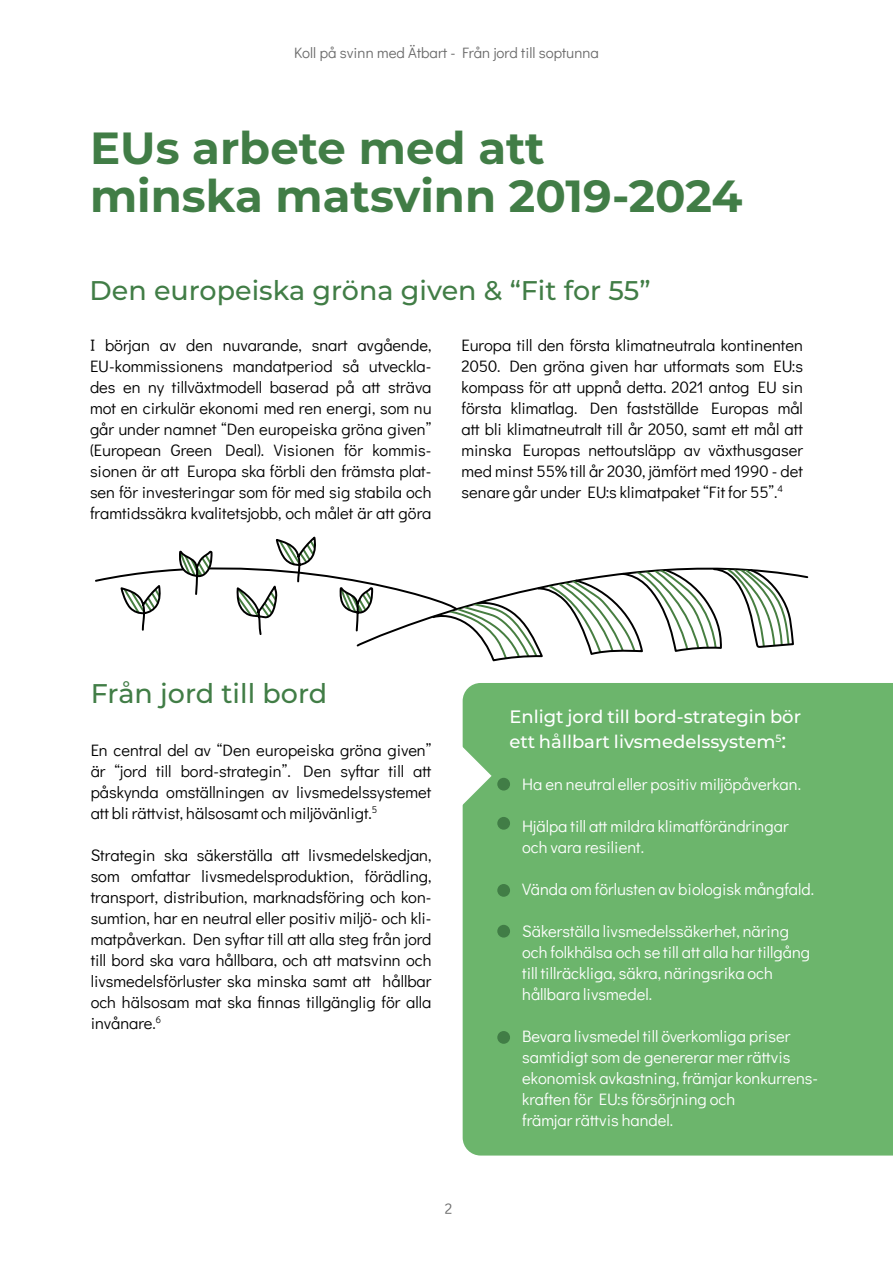
<style>
.page{position:relative;width:893px;height:1263px;background:#fff}
.page>*{position:absolute;margin:0;border:0;box-sizing:border-box;transform-origin:0 0}
.t1{font:700 45px/48px "Montserrat";color:#417d46}
.t2{font:500 27px "Montserrat";color:#417d46}
.t3{font:500 18px/25.2px "Montserrat";color:#fff}
.t4{font:16.5px/21px "Didact Gothic";color:#000;text-align:justify}
.t5{font:16.5px/21px "Didact Gothic";color:#fff}
.t6{font:15px "Didact Gothic";color:#6b6b6b}
.s1{font-size:21px}
</style>
<div class="page">
<div style="left:463px;top:683px;width:430px;height:472px;background:#6cb56c"></div>
<svg style="left:462px;top:720px;width:30px;height:112px"></svg>
<div style="left:497px;top:778px;width:13px;height:12px;background:#417d46;border-radius:50%"></div>
<div style="left:497px;top:817px;width:13px;height:13px;background:#417d46;border-radius:50%"></div>
<div style="left:497px;top:884px;width:13px;height:13px;background:#417d46;border-radius:50%"></div>
<div style="left:497px;top:925px;width:13px;height:12px;background:#417d46;border-radius:50%"></div>
<div style="left:497px;top:1031px;width:13px;height:13px;background:#417d46;border-radius:50%"></div>
<svg style="left:95px;top:536px;width:700px;height:126px"></svg>
<p class="t6" style="left:294px;top:41px;width:306px">Koll på svinn med Ätbart - Från jord till soptunna</p>
<h1 class="t1" style="left:90px;top:122px;width:654px">EUs arbete med att<br>minska matsvinn 2019-2024</h1>
<h2 class="t2" style="left:90px;top:272px;width:563px">Den europeiska gröna given &amp; “Fit for 55”</h2>
<p class="t4" style="left:90px;top:333px;width:343px">I början av den nuvarande, snart avgående, EU-kommissionens mandatperiod så utveckla&shy;des en ny tillväxtmodell baserad på att sträva mot en cirkulär ekonomi med ren energi, som nu går under namnet “Den europeiska gröna given” (European Green Deal). Visionen för kommis&shy;sionen är att Europa ska förbli den främsta plat&shy;sen för investeringar som för med sig stabila och framtidssäkra kvalitetsjobb, och målet är att göra</p>
<p class="t4" style="left:461px;top:333px;width:343px">Europa till den första klimatneutrala kontinenten 2050. Den gröna given har utformats som EU:s kompass för att uppnå detta. 2021 antog EU sin första klimatlag. Den fastställde Europas mål att bli klimatneutralt till år 2050, samt ett mål att minska Europas nettoutsläpp av växthusgaser med minst 55% till år 2030, jämfört med 1990 - det senare går under EU:s klimatpaket “Fit for 55”.<sup>4</sup></p>
<h2 class="t2" style="left:91px;top:674px;width:238px">Från jord till bord</h2>
<p class="t4" style="left:91px;top:738px;width:342px">En central del av “Den europeiska gröna given” är “jord till bord-strategin”. Den syftar till att påskynda omställningen av livsmedelssystemet att bli rättvist, hälsosamt och miljövänligt.<sup>5</sup></p>
<p class="t4" style="left:91px;top:843px;width:342px">Strategin ska säkerställa att livsmedelskedjan, som omfattar livsmedelsproduktion, förädling, transport, distribution, marknadsföring och kon&shy;sumtion, har en neutral eller positiv miljö- och kli&shy;matpåverkan. Den syftar till att alla steg från jord till bord ska vara hållbara, och att matsvinn och livsmedelsförluster ska minska samt att hållbar och hälsosam mat ska finnas tillgänglig för alla invånare.<sup>6</sup></p>
<p class="t6" style="left:445px;top:1197px;width:9px">2</p>
<p class="t3" style="left:509px;top:703px;width:293px">Enligt jord till bord-strategin bör ett hållbart livsmedelssystem<sup>5</sup><span class="s1">:</span></p>
<p class="t5" style="left:522px;top:773px;width:280px">Ha en neutral eller positiv miljöpåverkan.</p>
<p class="t5" style="left:522px;top:815px;width:268px">Hjälpa till att mildra klimatförändringar och vara resilient.</p>
<p class="t5" style="left:522px;top:878px;width:293px">Vända om förlusten av biologisk mångfald.</p>
<p class="t5" style="left:522px;top:920px;width:290px">Säkerställa livsmedelssäkerhet, näring och folkhälsa och se till att alla har tillgång till tillräckliga, säkra, näringsrika och hållbara livsmedel.</p>
<p class="t5" style="left:522px;top:1025px;width:298px">Bevara livsmedel till överkomliga priser samtidigt som de genererar mer rättvis ekonomisk avkastning, främjar konkurrens&shy;kraften för EU:s försörjning och<br>främjar rättvis handel.</p>
</div>
